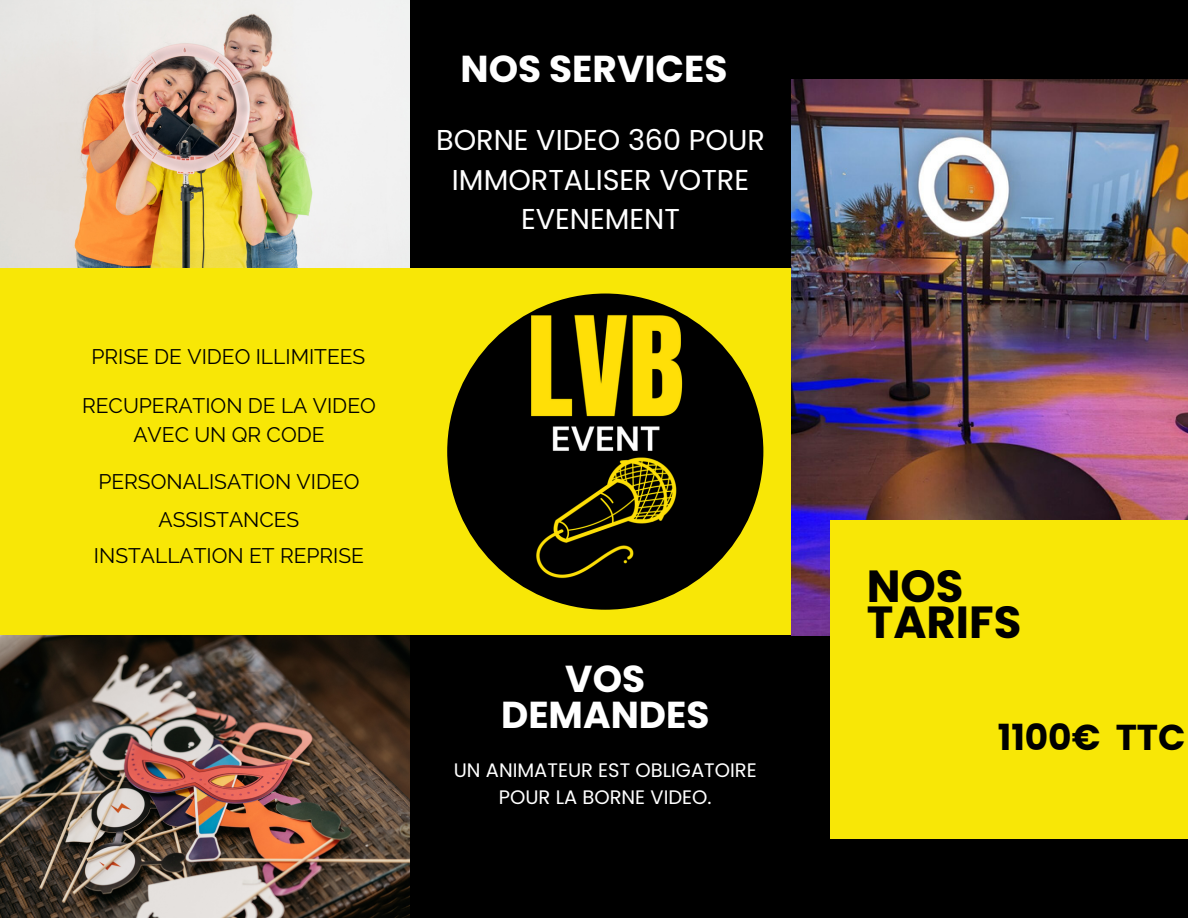
<style>
.page{position:relative;width:1188px;height:918px;background:#000}
.page>*{position:absolute;margin:0;border:0;box-sizing:border-box;transform-origin:0 0}
.t1{font:700 45px/36px "Poppins";color:#000}
.t2{font:700 37.5px/36px "Poppins";color:#fff;text-align:center}
.t3{font:700 36px "Poppins";color:#000}
.t4{font:28.65px/39.3px "Poppins";color:#fff;text-align:center}
.t5{font:21px/29.2px "Raleway";color:#000;text-align:center}
.t6{font:19.5px/27px "Poppins";color:#fff;text-align:center}
</style>
<div class="page">
<img style="left:0;top:635px;width:410px;height:283px">
<div style="left:0;top:268px;width:792px;height:367px;background:#f8e706"></div>
<img style="left:447px;top:294px;width:316px;height:316px;border-radius:50%">
<img style="left:792px;top:79px;width:396px;height:556px">
<div style="left:830px;top:520px;width:358px;height:319px;background:#f8e706"></div>
<img style="left:0;top:0;width:410px;height:268px">
<p class="t5" style="left:91px;top:342px;width:275px">PRISE DE VIDEO ILLIMITEES</p>
<h1 class="t5" style="left:82px;top:391px;width:295px">RECUPERATION DE LA VIDEO<br>AVEC UN QR CODE</h1>
<h2 class="t5" style="left:98px;top:467px;width:263px">PERSONALISATION VIDEO</h2>
<h2 class="t5" style="left:159px;top:505px;width:142px">ASSISTANCES</h2>
<p class="t5" style="left:94px;top:541px;width:272px">INSTALLATION ET REPRISE</p>
<h3 class="t2" style="left:461px;top:51px;width:268px">NOS SERVICES</h3>
<p class="t4" style="left:436px;top:121px;width:330px">BORNE VIDEO 360 POUR<br>IMMORTALISER VOTRE<br>EVENEMENT</p>
<p class="t2" style="left:501px;top:661px;width:210px">VOS<br>DEMANDES</p>
<p class="t6" style="left:454px;top:757px;width:304px">UN ANIMATEUR EST OBLIGATOIRE<br>POUR LA BORNE VIDEO.</p>
<p class="t1" style="left:867px;top:569px;width:156px">NOS<br>TARIFS</p>
<p class="t3" style="left:998px;top:713px;width:189px">1100€ TTC</p>
</div>
